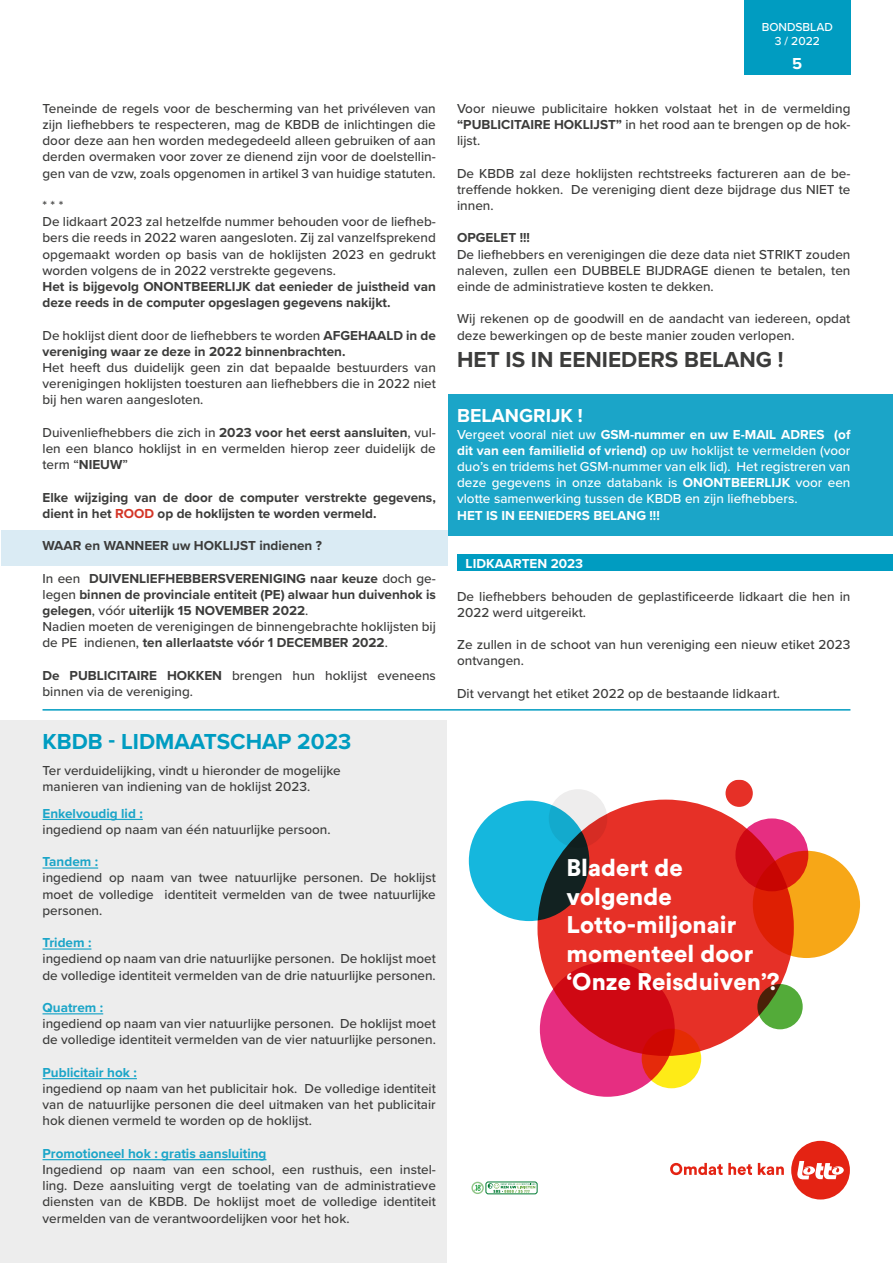
<style>
.page{position:relative;width:893px;height:1263px;background:#fff}
.page>*{position:absolute;margin:0;border:0;box-sizing:border-box;transform-origin:0 0}
.t1{font:23.85px/28.7px "Circular Std Black";letter-spacing:.005em;color:#fff}
.t2{font:700 22.5px "Proxima Nova";color:#3c3c3b}
.t3{font:700 22.5px "Proxima Nova";color:#009cc1}
.t4{font:21.6px "Circular Std Black";letter-spacing:.005em;color:#fff}
.t5{font:700 19.5px "Proxima Nova";color:#fff}
.t6{font:700 16.5px "Proxima Nova";color:#fff}
.t7{font:500 13.5px/16.2px "Proxima Nova";color:#3c3c3b;text-align:justify}
.t8{font:700 13.5px/16.2px "Proxima Nova";color:#3c3c3b}
.t9{font:500 13.5px/16.2px "Proxima Nova";color:#fff;text-align:justify}
.t10{font:700 13.5px "Proxima Nova";color:#1ba5c8}
.t11{font:700 13.5px "Proxima Nova";color:#fff}
.t12{font:500 12px/14.4px "Proxima Nova";color:#fff;text-align:center}
.s1{font-weight:500}
.s2{font-weight:700}
.s3{color:#d33527}
</style>
<div class="page">
<div style="left:744px;top:0;width:106px;height:75px;background:#009cc1"></div>
<div style="left:0;top:721px;width:446px;height:542px;background:#ededed"></div>
<div style="left:448px;top:394px;width:445px;height:141px;background:#1ba5c8"></div>
<div style="left:1px;top:530px;width:447px;height:36px;background:#daebf4"></div>
<div style="left:457px;top:554px;width:436px;height:17px;background:#009cc1"></div>
<hr style="left:43px;top:819px;width:100px;height:1px;background:#1ba5c8">
<hr style="left:43px;top:867px;width:55px;height:2px;background:#1ba5c8">
<hr style="left:43px;top:948px;width:48px;height:2px;background:#1ba5c8">
<hr style="left:43px;top:1013px;width:60px;height:1px;background:#1ba5c8">
<hr style="left:43px;top:1078px;width:94px;height:1px;background:#1ba5c8">
<hr style="left:43px;top:1159px;width:223px;height:1px;background:#1ba5c8">
<hr style="left:43px;top:709px;width:807px;height:2px;background:#009cc1">
<svg style="left:670px;top:1163px;width:82px;height:12px"></svg>
<svg style="left:758px;top:1163px;width:26px;height:12px"></svg>
<div style="left:791px;top:1141px;width:59px;height:58px;background:#e42313;border-radius:50%"></div>
<svg style="left:797px;top:1161px;width:47px;height:18px"></svg>
<div style="left:486px;top:1182px;width:51px;height:12px;border:1px solid #007b33;border-radius:2px"></div>
<svg style="left:471px;top:1182px;width:64px;height:12px"></svg>
<svg style="left:468px;top:779px;width:393px;height:318px"></svg>
<div style="left:537px;top:800px;width:257px;height:256px;background:#e63027;border-radius:50%"></div>
<svg style="left:469px;top:801px;width:120px;height:120px;background:#1495b2"></svg>
<svg style="left:549px;top:789px;width:58px;height:59px"></svg>
<svg style="left:735px;top:818px;width:73px;height:73px;background:#db1e4e"></svg>
<svg style="left:753px;top:851px;width:107px;height:107px;background:#ec7210"></svg>
<svg style="left:540px;top:962px;width:135px;height:135px;background:#d91a45"></svg>
<svg style="left:642px;top:1029px;width:59px;height:59px;background:#ea740c"></svg>
<svg style="left:757px;top:984px;width:46px;height:45px;background:#548f31"></svg>
<div style="left:725px;top:780px;width:28px;height:27px;background:#e63027;border-radius:50%"></div>
<svg style="left:468px;top:1095px;width:47px;height:2px"></svg>
<p class="t7" style="left:43px;top:100px;width:395px">Teneinde de regels voor de bescherming van het privéleven van zijn liefhebbers te respecteren, mag de KBDB de inlichtingen die door deze aan hen worden medegedeeld alleen gebruiken of aan derden overmaken voor zover ze dienend zijn voor de doelstellin&shy;gen van de vzw, zoals opgenomen in artikel 3 van huidige statuten.</p>
<p class="t7" style="left:43px;top:197px;width:395px;text-align:left">* * *<br>De lidkaart 2023 zal hetzelfde nummer behouden voor de liefheb&shy;bers die reeds in 2022 waren aangesloten. Zij zal vanzelfsprekend opgemaakt worden op basis van de hoklijsten 2023 en gedrukt worden volgens de in 2022 verstrekte gegevens.</p>
<p class="t8" style="left:43px;top:278px;width:395px">Het is bijgevolg ONONTBEERLIJK dat eenieder de juistheid van deze reeds in de computer opgeslagen gegevens nakijkt.</p>
<p class="t8" style="left:43px;top:327px;width:395px"><span class="s1">De hoklijst dient door de liefhebbers te worden</span> AFGEHAALD in de vereniging waar ze deze in 2022 binnenbrachten.</p>
<p class="t7" style="left:43px;top:359px;width:395px">Het heeft dus duidelijk geen zin dat bepaalde bestuurders van verenigingen hoklijsten toesturen aan liefhebbers die in 2022 niet bij hen waren aangesloten.</p>
<p class="t7" style="left:43px;top:424px;width:395px">Duivenliefhebbers die zich in <span class="s2">2023 voor het eerst aansluiten</span>, vul&shy;len een blanco hoklijst in en vermelden hierop zeer duidelijk de term “<span class="s2">NIEUW</span>”</p>
<p class="t8" style="left:43px;top:489px;width:395px">Elke wijziging van de door de computer verstrekte gegevens, dient in het <span class="s3">ROOD</span> op de hoklijsten te worden vermeld.</p>
<p class="t8" style="left:43px;top:537px;width:281px">WAAR en WANNEER uw HOKLIJST indienen ?</p>
<p class="t8" style="left:43px;top:570px;width:395px"><span class="s1">In een</span> DUIVENLIEFHEBBERSVERENIGING naar keuze <span class="s1">doch ge&shy;legen</span> binnen de provinciale entiteit (PE) alwaar hun duivenhok is gelegen<span class="s1">, vóór</span> uiterlijk 15 NOVEMBER 2022<span class="s1">.<br>Nadien moeten de verenigingen de binnengebrachte hoklijsten bij de PE indienen,</span> ten allerlaatste vóór 1 DECEMBER 2022<span class="s1">.</span></p>
<p class="t7" style="left:43px;top:667px;width:395px"><span class="s2">De PUBLICITAIRE HOKKEN</span> brengen hun hoklijst eveneens binnen via de vereniging.</p>
<h2 class="t3" style="left:43px;top:725px;width:310px">KBDB - LIDMAATSCHAP 2023</h2>
<p class="t7" style="left:43px;top:762px;width:300px">Ter verduidelijking, vindt u hieronder de mogelijke manieren van indiening van de hoklijst 2023.</p>
<p class="t10" style="left:43px;top:803px;width:102px">Enkelvoudig lid :</p>
<p class="t7" style="left:43px;top:821px;width:290px">ingediend op naam van één natuurlijke persoon.</p>
<p class="t10" style="left:43px;top:851px;width:57px">Tandem :</p>
<p class="t7" style="left:43px;top:869px;width:395px">ingediend op naam van twee natuurlijke personen. De hoklijst moet de volledige identiteit vermelden van de twee natuurlijke personen.</p>
<p class="t10" style="left:43px;top:932px;width:50px">Tridem :</p>
<p class="t7" style="left:43px;top:950px;width:395px">ingediend op naam van drie natuurlijke personen. De hoklijst moet de volledige identiteit vermelden van de drie natuurlijke personen.</p>
<p class="t10" style="left:43px;top:997px;width:62px">Quatrem :</p>
<p class="t7" style="left:43px;top:1015px;width:395px">ingediend op naam van vier natuurlijke personen. De hoklijst moet de volledige identiteit vermelden van de vier natuurlijke personen.</p>
<p class="t10" style="left:43px;top:1062px;width:96px">Publicitair hok :</p>
<p class="t7" style="left:43px;top:1080px;width:395px">ingediend op naam van het publicitair hok. De volledige identiteit van de natuurlijke personen die deel uitmaken van het publicitair hok dienen vermeld te worden op de hoklijst.</p>
<p class="t10" style="left:43px;top:1143px;width:225px">Promotioneel hok : gratis aansluiting</p>
<p class="t7" style="left:43px;top:1161px;width:395px">Ingediend op naam van een school, een rusthuis, een instel&shy;ling. Deze aansluiting vergt de toelating van de administratieve diensten van de KBDB. De hoklijst moet de volledige identiteit vermelden van de verantwoordelijken voor het hok.</p>
<p class="t12" style="left:762px;top:19px;width:73px">BONDSBLAD<br>3 / 2022</p>
<p class="t6" style="left:792px;top:51px;width:12px">5</p>
<p class="t7" style="left:457px;top:100px;width:395px">Voor nieuwe publicitaire hokken volstaat het in de vermelding <span class="s2">“PUBLICITAIRE HOKLIJST”</span> in het rood aan te brengen op de hok&shy;lijst.</p>
<p class="t7" style="left:457px;top:164px;width:395px">De KBDB zal deze hoklijsten rechtstreeks factureren aan de be&shy;treffende hokken. De vereniging dient deze bijdrage dus NIET te innen.</p>
<p class="t8" style="left:457px;top:229px;width:74px">OPGELET !!!</p>
<p class="t7" style="left:457px;top:245px;width:395px">De liefhebbers en verenigingen die deze data niet STRIKT zouden naleven, zullen een DUBBELE BIJDRAGE dienen te betalen, ten einde de administratieve kosten te dekken.</p>
<p class="t7" style="left:457px;top:310px;width:395px">Wij rekenen op de goodwill en de aandacht van iedereen, opdat deze bewerkingen op de beste manier zouden verlopen.</p>
<h2 class="t2" style="left:457px;top:342px;width:328px">HET IS IN EENIEDERS BELANG !</h2>
<h3 class="t5" style="left:457px;top:401px;width:127px">BELANGRIJK !</h3>
<p class="t9" style="left:457px;top:425px;width:395px">Vergeet vooral niet uw <span class="s2">GSM-nummer en uw E-MAIL ADRES (of dit van een familielid of vriend)</span> op uw hoklijst te vermelden (voor duo’s en tridems het GSM-nummer van elk lid). Het registreren van deze gegevens in onze databank is <span class="s2">ONONTBEERLIJK</span> voor een vlotte samenwerking tussen de KBDB en zijn liefhebbers.</p>
<p class="t11" style="left:457px;top:505px;width:204px">HET IS IN EENIEDERS BELANG !!!</p>
<p class="t11" style="left:466px;top:554px;width:119px">LIDKAARTEN 2023</p>
<p class="t7" style="left:457px;top:587px;width:395px">De liefhebbers behouden de geplastificeerde lidkaart die hen in<br>2022 werd uitgereikt.</p>
<p class="t7" style="left:457px;top:636px;width:395px">Ze zullen in de schoot van hun vereniging een nieuw etiket 2023 ontvangen.</p>
<p class="t7" style="left:457px;top:685px;width:324px">Dit vervangt het etiket 2022 op de bestaande lidkaart.</p>
<h1 class="t1" style="left:566px;top:853px;width:215px">Bladert de volgende<br>Lotto-miljonair momenteel door ‘Onze Reisduiven’?</h1>
<h3 class="t4" style="left:584px;top:961px;width:107px">Bladert de</h3>
</div>
